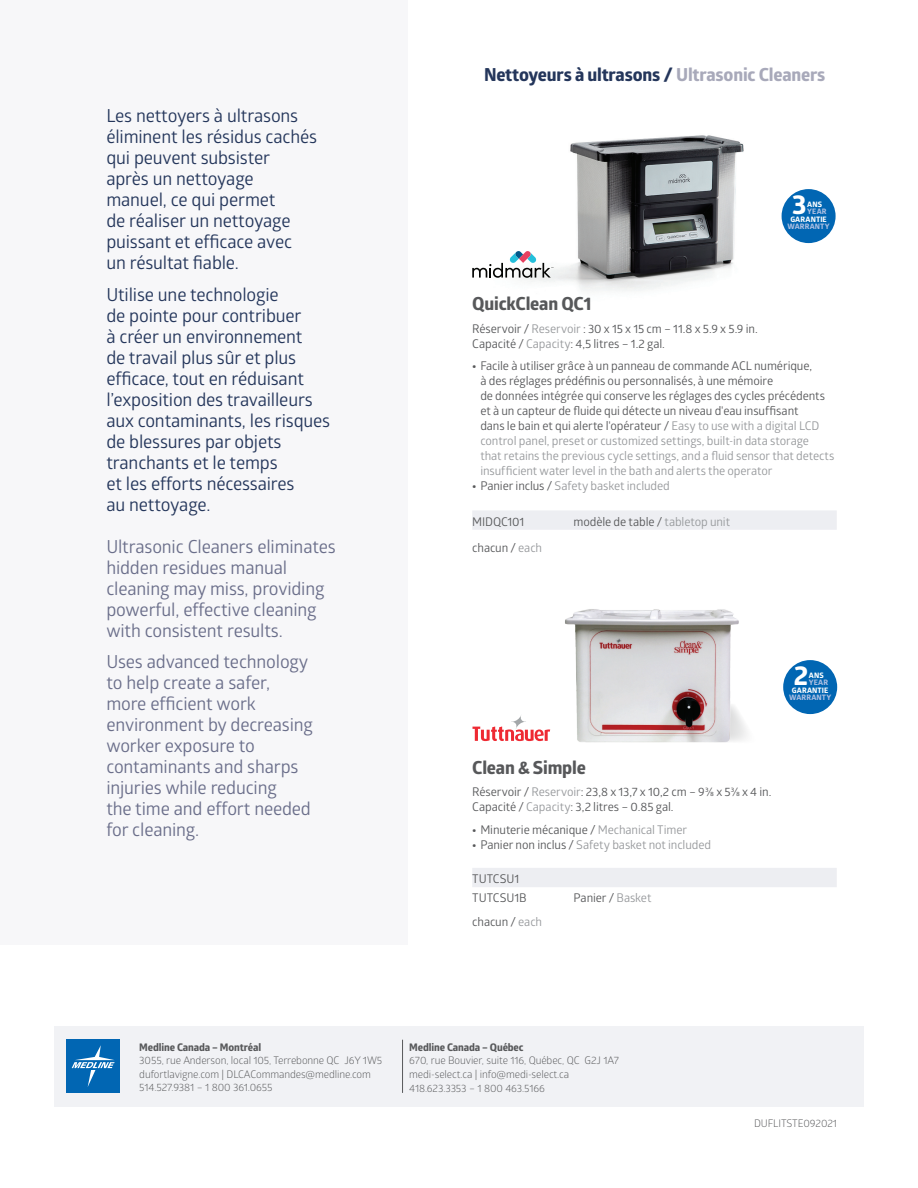
<style>
.page{position:relative;width:918px;height:1188px;background:#fff}
.page>*{position:absolute;margin:0;border:0;box-sizing:border-box;transform-origin:0 0}
.t1{font:800 27px "Glober";color:#fff}
.t2{font:18px/21px "Glober";letter-spacing:-.01em;color:#24365b}
.t3{font:18px/21px "Glober";letter-spacing:-.01em;color:#6a6e8a}
.t4{font:800 18px "Glober";letter-spacing:-.01em;color:#24365b}
.t5{font:800 18px "Glober";letter-spacing:-.01em;color:#57585a}
.t6{font:12px/15px "Glober";letter-spacing:-.01em;color:#57585a}
.t7{font:12px "Glober";letter-spacing:-.01em;color:#97999c}
.t8{font:10.5px/13.5px "Glober";letter-spacing:-.01em;color:#57585a}
.t9{font:800 10.5px "Glober";letter-spacing:-.01em;color:#57585a}
.t10{font:800 7.5px "Glober";letter-spacing:.015em;color:#adbfe2}
.t11{font:800 7.5px "Glober";letter-spacing:.015em;color:#fff}
.s1{color:#a8a9ba}
.s2{color:#97999c}
.s3{font-weight:800}
.s4{font-weight:800;color:#57585a}
.s5{color:#57585a}
</style>
<div class="page">
<img style="left:521px;top:135px;width:223px;height:156px">
<div style="left:472px;top:510px;width:365px;height:20px;background:#edeef2"></div>
<div style="left:782px;top:189px;width:54px;height:54px;background:#0166b3;border-radius:50%"></div>
<div style="left:472px;top:868px;width:365px;height:19px;background:#edeef2"></div>
<div style="left:783px;top:660px;width:54px;height:54px;background:#0166b3;border-radius:50%"></div>
<svg style="left:472px;top:251px;width:81px;height:27px"></svg>
<svg style="left:473px;top:716px;width:77px;height:25px"></svg>
<img style="left:565px;top:609px;width:182px;height:134px">
<div style="left:54px;top:1026px;width:810px;height:81px;background:#edeef2"></div>
<div style="left:67px;top:1040px;width:53px;height:53px;background:#0166b3"></div>
<svg style="left:72px;top:1045px;width:43px;height:42px"></svg>
<hr style="left:402px;top:1040px;width:1px;height:53px;background:#57585a">
<div style="left:0;top:0;width:408px;height:945px;background:#f7f7f9"></div>
<h2 class="t2" style="left:106px;top:104px;width:212px">Les nettoyers à ultrasons éliminent les résidus cachés qui peuvent subsister après un nettoyage manuel, ce qui permet<br>de réaliser un nettoyage puissant et efficace avec<br>un résultat fiable.</h2>
<p class="t2" style="left:106px;top:283px;width:225px">Utilise une technologie<br>de pointe pour contribuer<br>à créer un environnement<br>de travail plus sûr et plus efficace, tout en réduisant l’exposition des travailleurs aux contaminants, les risques de blessures par objets tranchants et le temps<br>et les efforts nécessaires<br>au nettoyage.</p>
<h2 class="t3" style="left:106px;top:535px;width:231px">Ultrasonic Cleaners eliminates hidden residues manual cleaning may miss, providing powerful, effective cleaning with consistent results.</h2>
<h2 class="t3" style="left:106px;top:651px;width:208px">Uses advanced technology to help create a safer, more efficient work environment by decreasing worker exposure to contaminants and sharps injuries while reducing<br>the time and effort needed for cleaning.</h2>
<h2 class="t4" style="left:484px;top:61px;width:343px">Nettoyeurs à ultrasons / <span class="s1">Ultrasonic Cleaners</span></h2>
<h1 class="t1" style="left:792px;top:185px;width:16px">3</h1>
<p class="t11" style="left:807px;top:198px;width:16px">ANS</p>
<p class="t10" style="left:807px;top:206px;width:21px">YEAR</p>
<p class="t11" style="left:790px;top:213px;width:38px">GARANTIE</p>
<p class="t10" style="left:788px;top:221px;width:44px">WARRANTY</p>
<h2 class="t5" style="left:472px;top:291px;width:121px">QuickClean QC1</h2>
<p class="t6" style="left:472px;top:320px;width:287px">Réservoir / <span class="s2">Reservoir</span> : 30 x 15 x 15 cm – 11.8 x 5.9 x 5.9 in.<br>Capacité / <span class="s2">Capacity</span>: 4,5 litres – 1.2 gal.</p>
<p class="t6" style="left:480px;top:358px;width:356px;text-indent:-8px"><span class="s3">•</span> Facile à utiliser grâce à un panneau de commande ACL numérique,<br>à des réglages prédéfinis ou personnalisés, à une mémoire<br>de données intégrée qui conserve les réglages des cycles précédents et à un capteur de fluide qui détecte un niveau d'eau insuffisant<br>dans le bain et qui alerte l'opérateur / <span class="s2">Easy to use with a digital LCD control panel, preset or customized settings, built-in data storage<br>that retains the previous cycle settings, and a fluid sensor that detects insufficient water level in the bath and alerts the operator</span></p>
<p class="t7" style="left:472px;top:478px;width:199px"><span class="s4">•</span> <span class="s5">Panier inclus /</span> Safety basket included</p>
<p class="t6" style="left:472px;top:513px;width:54px">MIDQC101</p>
<p class="t6" style="left:574px;top:513px;width:158px">modèle de table / <span class="s2">tabletop unit</span></p>
<p class="t6" style="left:472px;top:540px;width:71px">chacun / <span class="s2">each</span></p>
<h1 class="t1" style="left:794px;top:656px;width:16px">2</h1>
<p class="t11" style="left:809px;top:669px;width:16px">ANS</p>
<p class="t10" style="left:809px;top:677px;width:21px">YEAR</p>
<p class="t11" style="left:792px;top:684px;width:38px">GARANTIE</p>
<p class="t10" style="left:789px;top:692px;width:44px">WARRANTY</p>
<h2 class="t5" style="left:472px;top:754px;width:115px">Clean &amp; Simple</h2>
<p class="t6" style="left:472px;top:784px;width:301px">Réservoir / <span class="s2">Reservoir</span>: 23,8 x 13,7 x 10,2 cm – 93/8 x 53/8 x 4 in.<br>Capacité / <span class="s2">Capacity</span>: 3,2 litres – 0.85 gal.</p>
<p class="t6" style="left:472px;top:821px;width:216px"><span class="s3">•</span> Minuterie mécanique / <span class="s2">Mechanical Timer</span></p>
<p class="t7" style="left:472px;top:836px;width:240px"><span class="s4">•</span> <span class="s5">Panier non inclus /</span> Safety basket not included</p>
<p class="t6" style="left:472px;top:869px;width:56px;line-height:19.4px">TUTCSU1<br>TUTCSU1B</p>
<p class="t6" style="left:574px;top:890px;width:79px">Panier / <span class="s2">Basket</span></p>
<p class="t6" style="left:472px;top:914px;width:71px">chacun / <span class="s2">each</span></p>
<p class="t9" style="left:139px;top:1040px;width:123px">Medline Canada – Montréal</p>
<p class="t8" style="left:139px;top:1054px;width:245px">3055, rue Anderson, local 105, Terrebonne QC J6Y 1W5 dufortlavigne.com | DLCACommandes@medline.com<br>514.527.9381 – 1 800 361.0655</p>
<p class="t9" style="left:409px;top:1040px;width:116px">Medline Canada – Québec</p>
<p class="t8" style="left:409px;top:1054px;width:211px">670, rue Bouvier, suite 116, Québec, QC G2J 1A7 medi-select.ca | info@medi-select.ca<br>418.623.3353 – 1 800 463.5166</p>
<p class="t8" style="left:754px;top:1116px;width:84px">DUFLITSTE092021</p>
</div>
